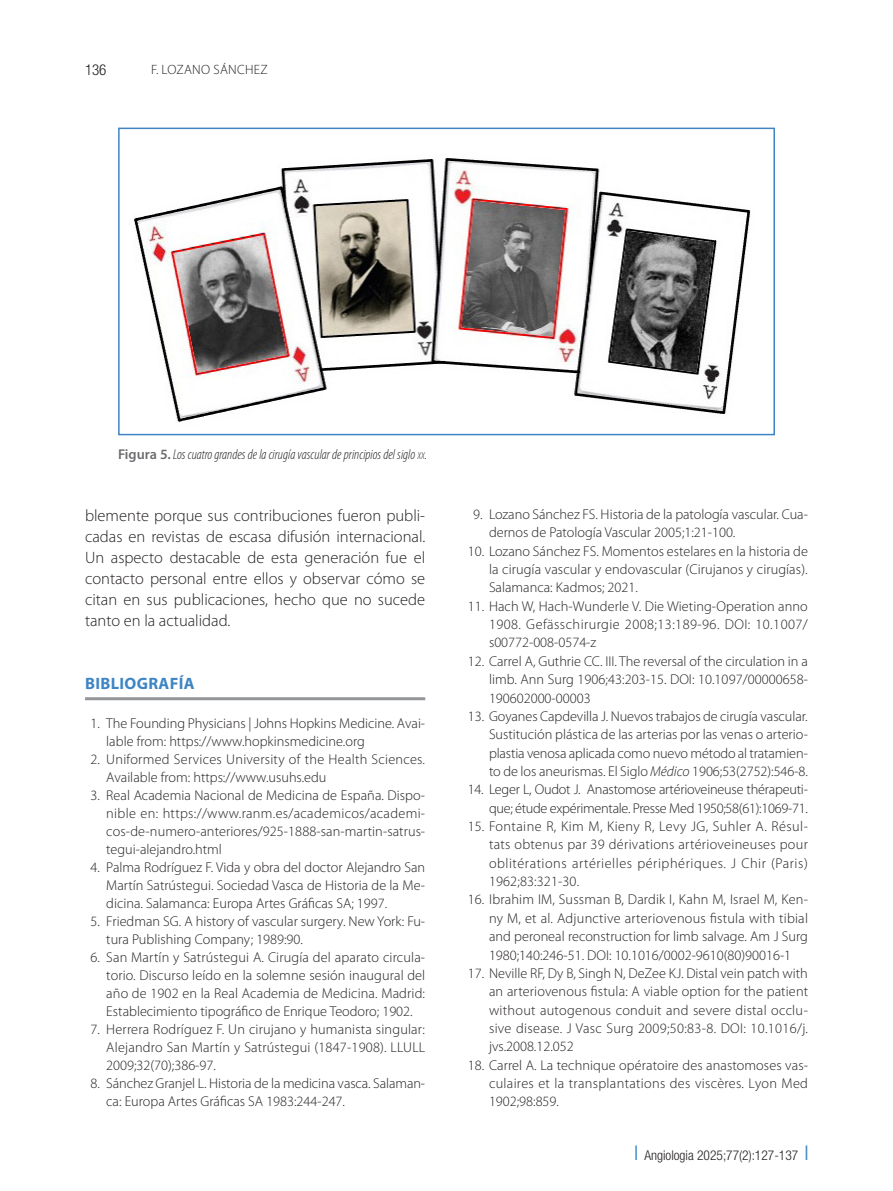
<style>
.page{position:relative;width:893px;height:1191px;background:#fff}
.page>*{position:absolute;margin:0;border:0;box-sizing:border-box;transform-origin:0 0}
.t1{font:300 16.5px/21px "Myriad Pro";color:#231f20;text-align:justify}
.Ladillo_1{font:700 16.5px "Myriad Pro";letter-spacing:.02em;color:#3e85c5}
.t2{font:300 condensed 15px "Helvetica Neue LT Std";color:#231f20}
.t3{font:300 14.25px/18.3px "Myriad Pro";color:#231f20;text-align:justify}
.t4{font:300 14.25px/18.3px "Myriad Pro";letter-spacing:-.02em;color:#231f20;text-align:right}
.t5{font:300 14.25px/18px "Myriad Pro";letter-spacing:.02em;color:#231f20}
.FIGURA{font:italic 300 condensed 14.25px "Myriad Pro";color:#231f20}
.t6{font:300 condensed 13.5px "Helvetica Neue LT Std";color:#231f20}
.t7{font:300 13.5px "Myriad Pro";color:#231f20}
.s1{font-weight:600;font-style:normal;font-stretch:normal;color:#6c6d70}
.s2{font-size:10.05px}
.s3{font-style:italic}
.s4{color:#3e85c5}
</style>
<div class="page">
<img style="left:134px;top:158px;width:617px;height:264px">
<div style="left:118px;top:128px;width:657px;height:307px;border:2px solid #3e85c5"></div>
<hr style="left:85px;top:697px;width:340px;height:3px;background:#939598">
<p class="t2" style="left:85px;top:61px;width:23px">136</p>
<p class="t7" style="left:151px;top:62px;width:26px">F. Lozano</p>
<p class="t7" style="left:213px;top:62px;width:16px">Sánchez</p>
<p class="FIGURA" style="left:118px;top:446px;width:311px"><span class="s1">Figura 5.</span> Los cuatro grandes de la cirugía vascular de principios del siglo <span class="s2">xx</span>.</p>
<p class="t1" style="left:85px;top:505px;width:342px">blemente porque sus contribuciones fueron publi&shy;cadas en revistas de escasa difusión internacional.<br>Un aspecto destacable de esta generación fue el contacto personal entre ellos y observar cómo se citan en sus publicaciones, hecho que no sucede tanto en la actualidad.</p>
<p class="Ladillo_1" style="left:85px;top:674px;width:111px">BIBLIOGRAFÍA</p>
<p class="t3" style="left:106px;top:714px;width:320px;text-indent:-16px">1. The Founding Physicians | Johns Hopkins Medicine. Avai&shy;lable from: https://www.hopkinsmedicine.org</p>
<p class="t5" style="left:106px;top:750px;width:320px;text-indent:-16px">2. Uniformed Services University of the Health Sciences.<br>Available from: https://www.usuhs.edu</p>
<p class="t3" style="left:106px;top:786px;width:320px;text-indent:-16px">3. Real Academia Nacional de Medicina de España. Dispo&shy;nible en: https://www.ranm.es/academicos/academi&shy;cos-de-numero-anteriores/925-1888-san-martin-satrus&shy;tegui-alejandro.html</p>
<p class="t3" style="left:106px;top:858px;width:320px;text-indent:-16px">4. Palma Rodríguez F. Vida y obra del doctor Alejandro San Martín Satrústegui. Sociedad Vasca de Historia de la Me&shy;dicina. Salamanca: Europa Artes Gráficas SA; 1997.</p>
<p class="t3" style="left:106px;top:912px;width:320px;text-indent:-16px">5. Friedman SG. A history of vascular surgery. New York: Fu&shy;tura Publishing Company; 1989:90.</p>
<p class="t3" style="left:106px;top:948px;width:320px;text-indent:-16px">6. San Martín y Satrústegui A. Cirugía del aparato circula&shy;torio. Discurso leído en la solemne sesión inaugural del año de 1902 en la Real Academia de Medicina. Madrid:<br>Establecimiento tipográfico de Enrique Teodoro; 1902.</p>
<p class="t3" style="left:106px;top:1020px;width:320px;text-indent:-16px">7. Herrera Rodríguez F. Un cirujano y humanista singular:<br>Alejandro San Martín y Satrústegui (1847-1908). LLULL 2009;32(70);386-97.</p>
<p class="t3" style="left:106px;top:1074px;width:320px;text-indent:-16px">8. Sánchez Granjel L. Historia de la medicina vasca. Salaman&shy;ca: Europa Artes Gráficas SA 1983:244-247.</p>
<p class="t3" style="left:489px;top:505px;width:320px;text-indent:-16px">9. Lozano Sánchez FS. Historia de la patología vascular. Cua&shy;dernos de Patología Vascular 2005;1:21-100.</p>
<p class="t3" style="left:489px;top:542px;width:320px;text-indent:-21px">10. Lozano Sánchez FS. Momentos estelares en la historia de la cirugía vascular y endovascular (Cirujanos y cirugías).<br>Salamanca: Kadmos; 2021.</p>
<p class="t3" style="left:489px;top:597px;width:320px;text-indent:-21px">11. Hach W, Hach-Wunderle V. Die Wieting-Operation anno 1908. Gefässchirurgie 2008;13:189-96. DOI: 10.1007/ s00772-008-0574-z</p>
<p class="t3" style="left:489px;top:652px;width:321px;text-indent:-21px">12. Carrel A, Guthrie CC. III. The reversal of the circulation in a limb. Ann Surg 1906;43:203-15. DOI: 10.1097/00000658- 190602000-00003</p>
<p class="t3" style="left:489px;top:707px;width:320px;text-indent:-21px">13. Goyanes Capdevilla J. Nuevos trabajos de cirugía vascular.<br>Sustitución plástica de las arterias por las venas o arterio&shy;plastia venosa aplicada como nuevo método al tratamien&shy;to de los aneurismas. El Siglo <span class="s3">Médico</span> 1906;53(2752):546-8.</p>
<p class="t4" style="left:468px;top:780px;width:342px">14. Leger L, Oudot J. Anastomose artérioveineuse thérapeuti&shy;que; étude expérimentale. Presse Med 1950;58(61):1069-71.</p>
<p class="t3" style="left:489px;top:817px;width:320px;text-indent:-21px">15. Fontaine R, Kim M, Kieny R, Levy JG, Suhler A. Résul&shy;tats obtenus par 39 dérivations artérioveineuses pour oblitérations artérielles périphériques. J Chir (Paris)<br>1962;83:321-30.</p>
<p class="t3" style="left:489px;top:890px;width:320px;text-indent:-21px">16. Ibrahim IM, Sussman B, Dardik I, Kahn M, Israel M, Ken&shy;ny M, et al. Adjunctive arteriovenous fistula with tibial and peroneal reconstruction for limb salvage. Am J Surg 1980;140:246-51. DOI: 10.1016/0002-9610(80)90016-1</p>
<p class="t3" style="left:489px;top:964px;width:321px;text-indent:-21px">17. Neville RF, Dy B, Singh N, DeZee KJ. Distal vein patch with an arteriovenous fistula: A viable option for the patient without autogenous conduit and severe distal occlu&shy;sive disease. J Vasc Surg 2009;50:83-8. DOI: 10.1016/j. jvs.2008.12.052</p>
<p class="t3" style="left:489px;top:1056px;width:321px;text-indent:-21px">18. Carrel A. La technique opératoire des anastomoses vas&shy;culaires et la transplantations des viscères. Lyon Med 1902;98:859.</p>
<p class="t6" style="left:635px;top:1147px;width:175px"><span class="s4">❘</span> Angiologia 2025;77(2):127-137 <span class="s4">❘</span></p>
</div>
